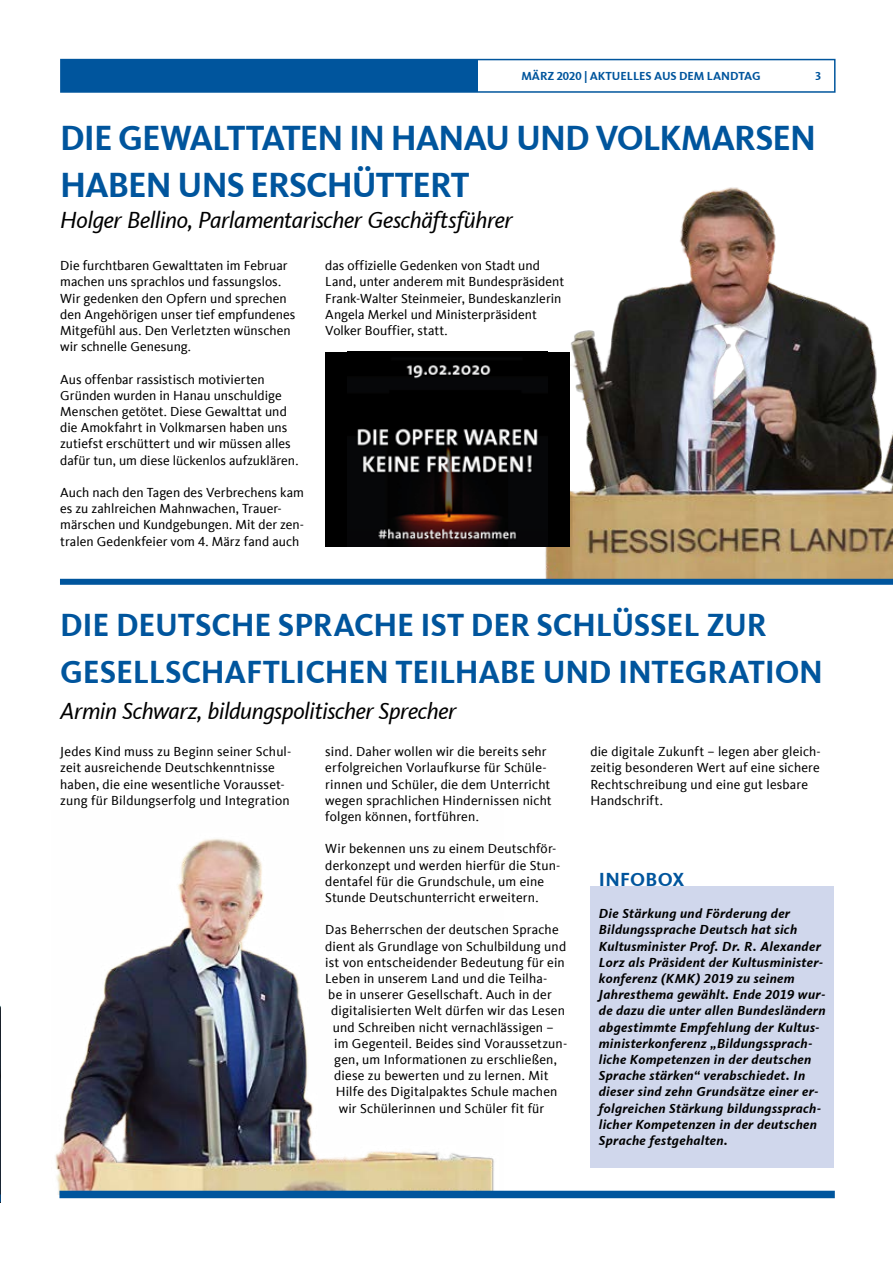
<style>
.page{position:relative;width:893px;height:1263px;background:#fff}
.page>*{position:absolute;margin:0;border:0;box-sizing:border-box;transform-origin:0 0}
.t1{font:700 36px/46.5px "CDU Kievit Tab";letter-spacing:-.03em;color:#00559d}
.t2{font:700 33px/46.5px "CDU Kievit Tab";letter-spacing:-.005em;color:#00559d}
.t3{font:italic 24px "CDU Kievit Tab";letter-spacing:-.02em;color:#000}
.t4{font:700 19.5px "CDU Kievit Tab";letter-spacing:.01em;color:#00559d}
.t5{font:13.5px/16.2px "CDU Kievit Tab";letter-spacing:.01em;color:#000}
.t6{font:italic 700 13.5px/16.2px "CDU Kievit Tab";letter-spacing:.025em;color:#000}
.t7{font:700 12px "CDU Kievit Tab";color:#00559d}
</style>
<div class="page">
<div style="left:60px;top:59px;width:775px;height:34px;border:2px solid #00559d"></div>
<div style="left:61px;top:59px;width:417px;height:33px;background:#00559d"></div>
<img style="left:55px;top:839px;width:448px;height:355px">
<img style="left:0;top:1005px;width:1px;height:189px">
<div style="left:59px;top:1191px;width:776px;height:7px;background:#00559d"></div>
<div style="left:590px;top:887px;width:244px;height:281px;background:#d0d7ec"></div>
<img style="left:509px;top:187px;width:384px;height:392px">
<div style="left:326px;top:352px;width:244px;height:194px;background:#000"></div>
<img style="left:357px;top:365px;width:181px;height:181px">
<div style="left:60px;top:579px;width:833px;height:6px;background:#00559d"></div>
<p class="t7" style="left:521px;top:69px;width:241px">MÄRZ 2020 | AKTUELLES AUS DEM LANDTAG</p>
<p class="t7" style="left:815px;top:69px;width:8px">3</p>
<h1 class="t1" style="left:60px;top:115px;width:757px">DIE GEWALTTATEN IN HANAU UND VOLKMARSEN<br>HABEN UNS ERSCHÜTTERT</h1>
<h3 class="t3" style="left:60px;top:206px;width:454px">Holger Bellino, Parlamentarischer Geschäftsführer</h3>
<p class="t5" style="left:60px;top:258px;width:237px">Die furchtbaren Gewalttaten im Februar machen uns sprachlos und fassungslos.<br>Wir gedenken den Opfern und sprechen den Angehörigen unser tief empfundenes Mitgefühl aus. Den Verletzten wünschen wir schnelle Genesung.</p>
<p class="t5" style="left:60px;top:371px;width:240px">Aus offenbar rassistisch motivierten Gründen wurden in Hanau unschuldige Menschen getötet. Diese Gewalttat und die Amokfahrt in Volkmarsen haben uns zutiefst erschüttert und wir müssen alles dafür tun, um diese lückenlos aufzuklären.</p>
<p class="t5" style="left:60px;top:484px;width:245px">Auch nach den Tagen des Verbrechens kam es zu zahlreichen Mahnwachen, Trauer&shy;märschen und Kundgebungen. Mit der zen&shy;tralen Gedenkfeier vom 4. März fand auch</p>
<p class="t5" style="left:325px;top:258px;width:240px">das offizielle Gedenken von Stadt und Land, unter anderem mit Bundespräsident Frank-Walter Steinmeier, Bundeskanzlerin Angela Merkel und Ministerpräsident Volker Bouffier, statt.</p>
<h2 class="t2" style="left:60px;top:602px;width:764px">DIE DEUTSCHE SPRACHE IST DER SCHLÜSSEL ZUR<br>GESELLSCHAFTLICHEN TEILHABE UND INTEGRATION</h2>
<h3 class="t3" style="left:60px;top:697px;width:398px">Armin Schwarz, bildungspolitischer Sprecher</h3>
<p class="t5" style="left:325px;top:744px;width:228px">sind. Daher wollen wir die bereits sehr erfolgreichen Vorlaufkurse für Schüle&shy;rinnen und Schüler, die dem Unterricht wegen sprachlichen Hindernissen nicht folgen können, fortführen.</p>
<p class="t5" style="left:325px;top:841px;width:237px">Wir bekennen uns zu einem Deutschför&shy;derkonzept und werden hierfür die Stun&shy;dentafel für die Grundschule, um eine Stunde Deutschunterricht erweitern.</p>
<p class="t5" style="left:325px;top:922px;width:235px">Das Beherrschen der deutschen Sprache</p>
<p class="t5" style="left:325px;top:938px;width:242px">dient als Grundlage von Schulbildung und</p>
<p class="t5" style="left:325px;top:954px;width:241px">ist von entscheidender Bedeutung für ein</p>
<p class="t5" style="left:325px;top:970px;width:223px">Leben in unserem Land und die Teilha-</p>
<p class="t5" style="left:328px;top:987px;width:225px">be in unserer Gesellschaft. Auch in der</p>
<p class="t5" style="left:331px;top:1003px;width:235px">digitalisierten Welt dürfen wir das Lesen</p>
<p class="t5" style="left:333px;top:1019px;width:222px">und Schreiben nicht vernachlässigen –</p>
<p class="t5" style="left:334px;top:1035px;width:234px">im Gegenteil. Beides sind Voraussetzun-</p>
<p class="t5" style="left:334px;top:1051px;width:224px">gen, um Informationen zu erschließen,</p>
<p class="t5" style="left:334px;top:1068px;width:216px">diese zu bewerten und zu lernen. Mit</p>
<p class="t5" style="left:336px;top:1084px;width:223px">Hilfe des Digitalpaktes Schule machen</p>
<p class="t5" style="left:339px;top:1100px;width:207px">wir Schülerinnen und Schüler fit für</p>
<p class="t5" style="left:60px;top:744px;width:233px">Jedes Kind muss zu Beginn seiner Schul&shy;zeit ausreichende Deutschkenntnisse haben, die eine wesentliche Vorausset&shy;zung für Bildungserfolg und Integration</p>
<p class="t5" style="left:590px;top:744px;width:232px">die digitale Zukunft – legen aber gleich&shy;zeitig besonderen Wert auf eine sichere Rechtschreibung und eine gut lesbare Handschrift.</p>
<h3 class="t4" style="left:599px;top:868px;width:87px">INFOBOX</h3>
<p class="t6" style="left:599px;top:905px;width:228px">Die Stärkung und Förderung der Bildungssprache Deutsch hat sich Kultusminister Prof. Dr. R. Alexander Lorz als Präsident der Kultusminister&shy;konferenz (KMK) 2019 zu seinem Jahresthema gewählt. Ende 2019 wur&shy;de dazu die unter allen Bundesländern abgestimmte Empfehlung der Kultus&shy;ministerkonferenz „Bildungssprach&shy;liche Kompetenzen in der deutschen Sprache stärken“ verabschiedet. In dieser sind zehn Grundsätze einer er&shy;folgreichen Stärkung bildungssprach&shy;licher Kompetenzen in der deutschen Sprache festgehalten.</p>
</div>
